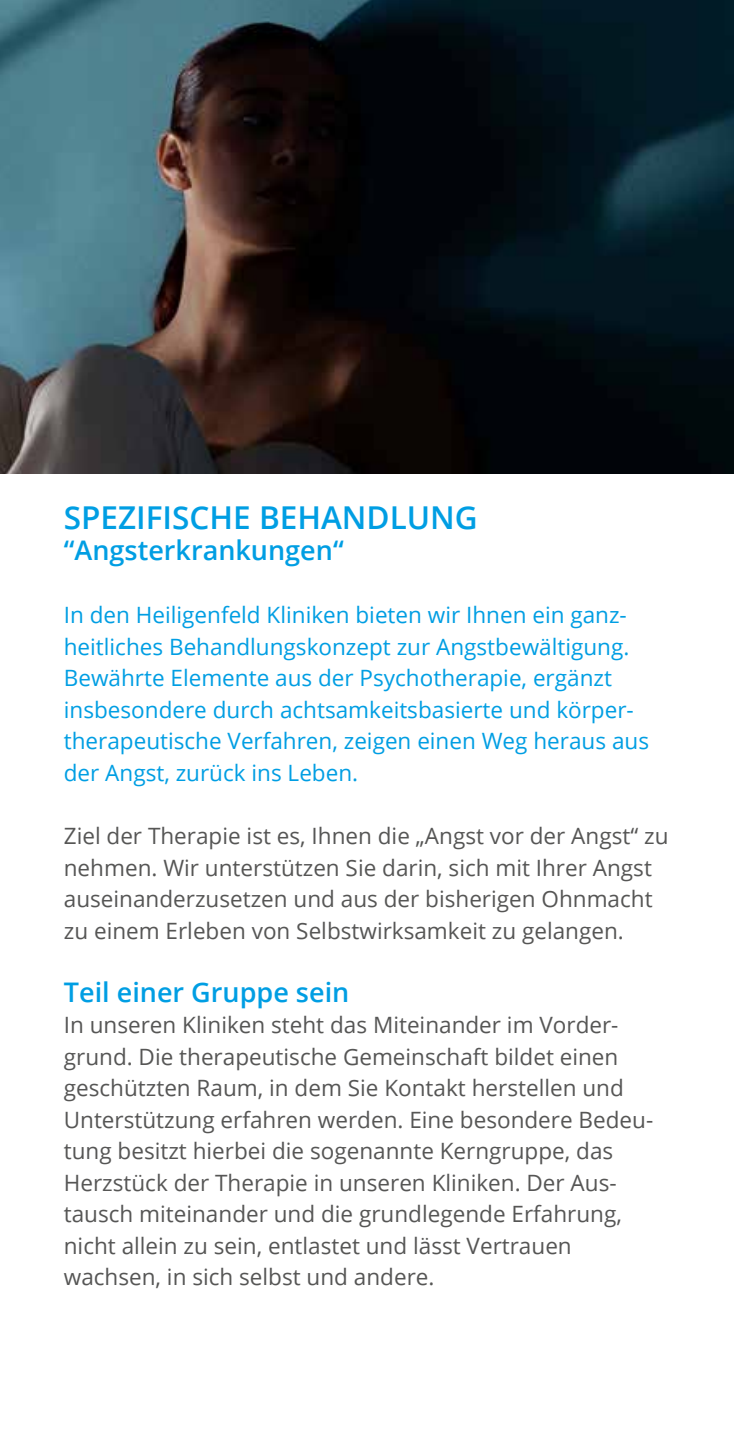
<style>
.page{position:relative;width:734px;height:1448px;background:#fff}
.page>*{position:absolute;margin:0;border:0;box-sizing:border-box;transform-origin:0 0}
.t1{font:600 31.5px "Open Sans";color:#009ee3}
.t2{font:600 27px "Open Sans";color:#009ee3}
.t3{font:22.5px/31.5px "Open Sans";color:#565655}
.t4{font:22.5px/31.5px "Open Sans";color:#009ee3}
</style>
<div class="page">
<img style="left:0;top:0;width:733px;height:473px">
<h1 class="t1" style="left:64px;top:496px;width:415px">SPEZIFISCHE BEHANDLUNG</h1>
<p class="t2" style="left:64px;top:532px;width:281px">“Angsterkrankungen“</p>
<p class="t4" style="left:64px;top:599px;width:586px">In den Heiligenfeld Kliniken bieten wir Ihnen ein ganz&shy;heitliches Behandlungskonzept zur Angstbewältigung.<br>Bewährte Elemente aus der Psychotherapie, ergänzt insbesondere durch achtsamkeitsbasierte und körper&shy;therapeutische Verfahren, zeigen einen Weg heraus aus der Angst, zurück ins Leben.</p>
<p class="t3" style="left:64px;top:819px;width:606px">Ziel der Therapie ist es, Ihnen die „Angst vor der Angst“ zu nehmen. Wir unterstützen Sie darin, sich mit Ihrer Angst auseinanderzusetzen und aus der bisherigen Ohnmacht zu einem Erleben von Selbstwirksamkeit zu gelangen.</p>
<p class="t2" style="left:64px;top:973px;width:287px">Teil einer Gruppe sein</p>
<p class="t3" style="left:64px;top:1008px;width:591px">In unseren Kliniken steht das Miteinander im Vorder&shy;grund. Die therapeutische Gemeinschaft bildet einen geschützten Raum, in dem Sie Kontakt herstellen und Unterstützung erfahren werden. Eine besondere Bedeu&shy;tung besitzt hierbei die sogenannte Kerngruppe, das Herzstück der Therapie in unseren Kliniken. Der Aus&shy;tausch miteinander und die grundlegende Erfahrung, nicht allein zu sein, entlastet und lässt Vertrauen wachsen, in sich selbst und andere.</p>
</div>
